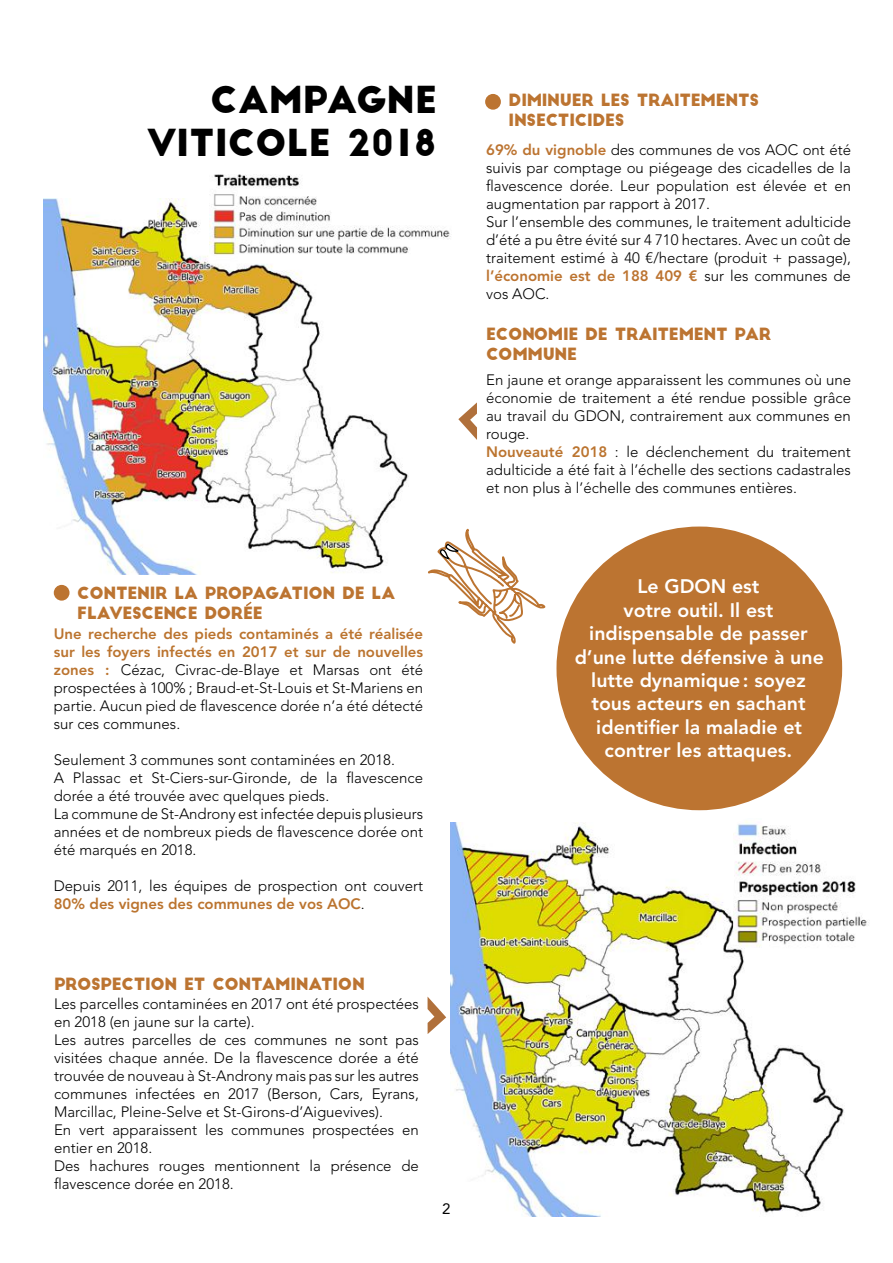
<style>
.page{position:relative;width:893px;height:1263px;background:#fff}
.page>*{position:absolute;margin:0;border:0;box-sizing:border-box;transform-origin:0 0}
.t1{font:36.3px/43.7px "Big John";color:#000;text-align:right}
.t2{font:800 19.5px/23.4px "Avenir LT Std";color:#fff;text-align:center}
.t3{font:16.5px/19.8px "Big John";letter-spacing:-.02em;color:#bc7431}
.t4{font:300 15px/18px "Avenir LT Std";color:#000}
.t5{font:15px "Avenir LT Std";color:#000}
.s1{font-weight:800;color:#bb742f}
.s2{font-weight:800;color:#bc7431}
</style>
<div class="page">
<img style="left:44px;top:198px;width:364px;height:376px">
<img style="left:450px;top:822px;width:394px;height:394px">
<div style="left:485px;top:94px;width:16px;height:16px;background:#bc7431;border-radius:50%"></div>
<div style="left:54px;top:585px;width:16px;height:16px;background:#bc7431;border-radius:50%"></div>
<svg style="left:428px;top:528px;width:118px;height:116px"></svg>
<div style="left:556px;top:526px;width:286px;height:284px;background:#bc7431;border-radius:50%"></div>
<svg style="left:246px;top:601px;width:6px;height:6px"></svg>
<svg style="left:458px;top:402px;width:19px;height:38px"></svg>
<svg style="left:428px;top:997px;width:18px;height:37px"></svg>
<img style="left:733px;top:820px;width:136px;height:128px">
<img style="left:209px;top:174px;width:242px;height:90px">
<h1 class="t1" style="left:147px;top:79px;width:291px">CAMPAGNE<br>VITICOLE 2018</h1>
<p class="t3" style="left:77px;top:584px;width:319px">CONTENIR LA PROPAGATION DE LA<br>FLAVESCENCE DOREE</p>
<p class="t4" style="left:54px;top:625px;width:371px;text-align:justify"><span class="s1">Une recherche des pieds contaminés a été réalisée sur les foyers infectés en 2017 et sur de nouvelles zones :</span> Cézac, Civrac-de-Blaye et Marsas ont été prospectées à 100% ; Braud-et-St-Louis et St-Mariens en partie. Aucun pied de flavescence dorée n’a été détecté sur ces communes.</p>
<p class="t4" style="left:54px;top:751px;width:371px">Seulement 3 communes sont contaminées en 2018.<br>A Plassac et St-Ciers-sur-Gironde, de la flavescence dorée a été trouvée avec quelques pieds.<br>La commune de St-Androny est infectée depuis plusieurs années et de nombreux pieds de flavescence dorée ont été marqués en 2018.</p>
<p class="t4" style="left:54px;top:877px;width:371px">Depuis 2011, les équipes de prospection ont couvert<br><span class="s1">80% des vignes des communes de vos AOC</span>.</p>
<p class="t3" style="left:54px;top:975px;width:312px">PROSPECTION ET CONTAMINATION</p>
<p class="t4" style="left:54px;top:995px;width:366px">Les parcelles contaminées en 2017 ont été prospectées en 2018 (en jaune sur la carte).<br>Les autres parcelles de ces communes ne sont pas visitées chaque année. De la flavescence dorée a été trouvée de nouveau à St-Androny mais pas sur les autres communes infectées en 2017 (Berson, Cars, Eyrans, Marcillac, Pleine-Selve et St-Girons-d’Aiguevives).<br>En vert apparaissent les communes prospectées en entier en 2018.<br>Des hachures rouges mentionnent la présence de flavescence dorée en 2018.</p>
<p class="t5" style="left:442px;top:1200px;width:10px">2</p>
<p class="t3" style="left:509px;top:91px;width:252px">DIMINUER LES TRAITEMENTS<br>INSECTICIDES</p>
<p class="t4" style="left:486px;top:141px;width:366px"><span class="s2">69% du vignoble</span> des communes de vos AOC ont été suivis par comptage ou piégeage des cicadelles de la flavescence dorée. Leur population est élevée et en augmentation par rapport à 2017.<br>Sur l’ensemble des communes, le traitement adulticide d’été a pu être évité sur 4 710 hectares. Avec un coût de traitement estimé à 40 €/hectare (produit + passage), <span class="s2">l’économie est de 188 409 €</span> sur les communes de vos AOC.</p>
<p class="t3" style="left:486px;top:325px;width:287px">ECONOMIE DE TRAITEMENT PAR<br>COMMUNE</p>
<p class="t4" style="left:486px;top:371px;width:366px">En jaune et orange apparaissent les communes où une économie de traitement a été rendue possible grâce au travail du GDON, contrairement aux communes en rouge.<br><span class="s1">Nouveauté 2018</span> : le déclenchement du traitement adulticide a été fait à l’échelle des sections cadastrales et non plus à l’échelle des communes entières.</p>
<h2 class="t2" style="left:575px;top:575px;width:251px">Le GDON est<br>votre outil. Il est indispensable de passer d’une lutte défensive à une lutte dynamique: soyez tous acteurs en sachant identifier la maladie et contrer les attaques.</h2>
</div>
